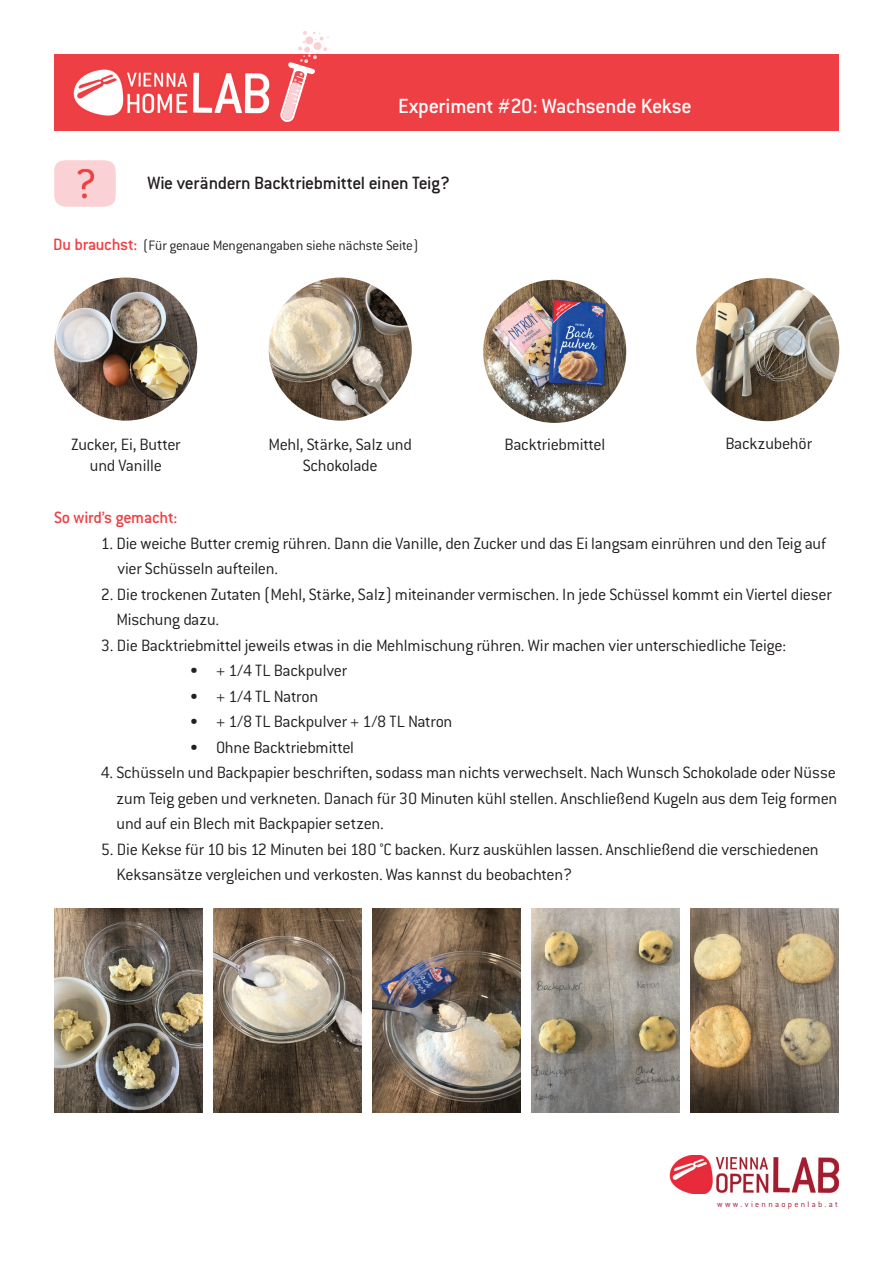
<style>
.page{position:relative;width:893px;height:1263px;background:#fff}
.page>*{position:absolute;margin:0;border:0;box-sizing:border-box;transform-origin:0 0}
.t1{font:500 22.5px "Conduit ITC";letter-spacing:-.015em;color:#fff}
.t2{font:500 19.5px "Conduit ITC";letter-spacing:-.02em;color:#231f20}
.t3{font:300 18px/25.5px "Conduit ITC";letter-spacing:-.015em;color:#231f20}
.t4{font:500 18px "Conduit ITC";letter-spacing:-.015em;color:#ee3f44}
.t5{font:300 15px "Conduit ITC";letter-spacing:-.02em;color:#231f20}
.t6{font:300 9px "Conduit ITC";letter-spacing:.25em;color:#a21c36}
</style>
<div class="page">
<img style="left:669px;top:1155px;width:170px;height:39px">
<div style="left:54px;top:54px;width:785px;height:77px;background:#ee3f44"></div>
<img style="left:73px;top:70px;width:197px;height:45px">
<svg style="left:280px;top:31px;width:49px;height:91px"></svg>
<img style="left:54px;top:160px;width:62px;height:46px">
<img style="left:269px;top:278px;width:143px;height:143px;border-radius:72px">
<img style="left:483px;top:280px;width:143px;height:143px;border-radius:72px">
<img style="left:696px;top:278px;width:143px;height:143px;border-radius:72px">
<img style="left:54px;top:278px;width:143px;height:143px;border-radius:72px">
<img style="left:54px;top:909px;width:149px;height:204px">
<img style="left:213px;top:909px;width:149px;height:204px">
<img style="left:531px;top:909px;width:149px;height:204px">
<img style="left:690px;top:909px;width:149px;height:204px">
<img style="left:373px;top:909px;width:148px;height:204px">
<p class="t1" style="left:398px;top:93px;width:295px">Experiment #20: Wachsende Kekse</p>
<p class="t2" style="left:147px;top:172px;width:304px">Wie verändern Backtriebmittel einen Teig?</p>
<p class="t5" style="left:143px;top:237px;width:277px">(Für genaue Mengenangaben siehe nächste Seite)</p>
<p class="t4" style="left:53px;top:234px;width:86px">Du brauchst:</p>
<p class="t3" style="left:505px;top:431px;width:102px">Backtriebmittel</p>
<p class="t3" style="left:71px;top:433px;width:111px;line-height:21.6px;text-align:center">Zucker, Ei, Butter und Vanille</p>
<p class="t3" style="left:268px;top:433px;width:145px;line-height:21.6px;text-align:center">Mehl, Stärke, Salz und<br>Schokolade</p>
<p class="t3" style="left:725px;top:431px;width:88px">Backzubehör</p>
<p class="t4" style="left:54px;top:507px;width:125px">So wird’s gemacht:</p>
<p class="t3" style="left:117px;top:530px;width:710px;text-indent:-17px">1. Die weiche Butter cremig rühren. Dann die Vanille, den Zucker und das Ei langsam einrühren und den Teig auf vier Schüsseln aufteilen.</p>
<p class="t3" style="left:116px;top:581px;width:717px;text-indent:-16px">2. Die trockenen Zutaten (Mehl, Stärke, Salz) miteinander vermischen. In jede Schüssel kommt ein Viertel dieser<br>Mischung dazu.</p>
<p class="t3" style="left:101px;top:632px;width:687px">3. Die Backtriebmittel jeweils etwas in die Mehlmischung rühren. Wir machen vier unterschiedliche Teige:</p>
<p class="t3" style="left:190px;top:658px;width:159px">• + 1/4 TL Backpulver</p>
<p class="t3" style="left:190px;top:683px;width:130px">• + 1/4 TL Natron</p>
<p class="t3" style="left:190px;top:709px;width:264px">• + 1/8 TL Backpulver + 1/8 TL Natron</p>
<p class="t3" style="left:190px;top:734px;width:165px">• Ohne Backtriebmittel</p>
<p class="t3" style="left:116px;top:760px;width:722px;text-align:justify;text-indent:-16px">4. Schüsseln und Backpapier beschriften, sodass man nichts verwechselt. Nach Wunsch Schokolade oder Nüsse zum Teig geben und verkneten. Danach für 30 Minuten kühl stellen. Anschließend Kugeln aus dem Teig formen und auf ein Blech mit Backpapier setzen.</p>
<p class="t3" style="left:116px;top:836px;width:704px;text-indent:-16px">5. Die Kekse für 10 bis 12 Minuten bei 180 °C backen. Kurz auskühlen lassen. Anschließend die verschiedenen<br>Keksansätze vergleichen und verkosten. Was kannst du beobachten?</p>
<p class="t6" style="left:717px;top:1199px;width:122px">www.viennaopenlab.at</p>
</div>
